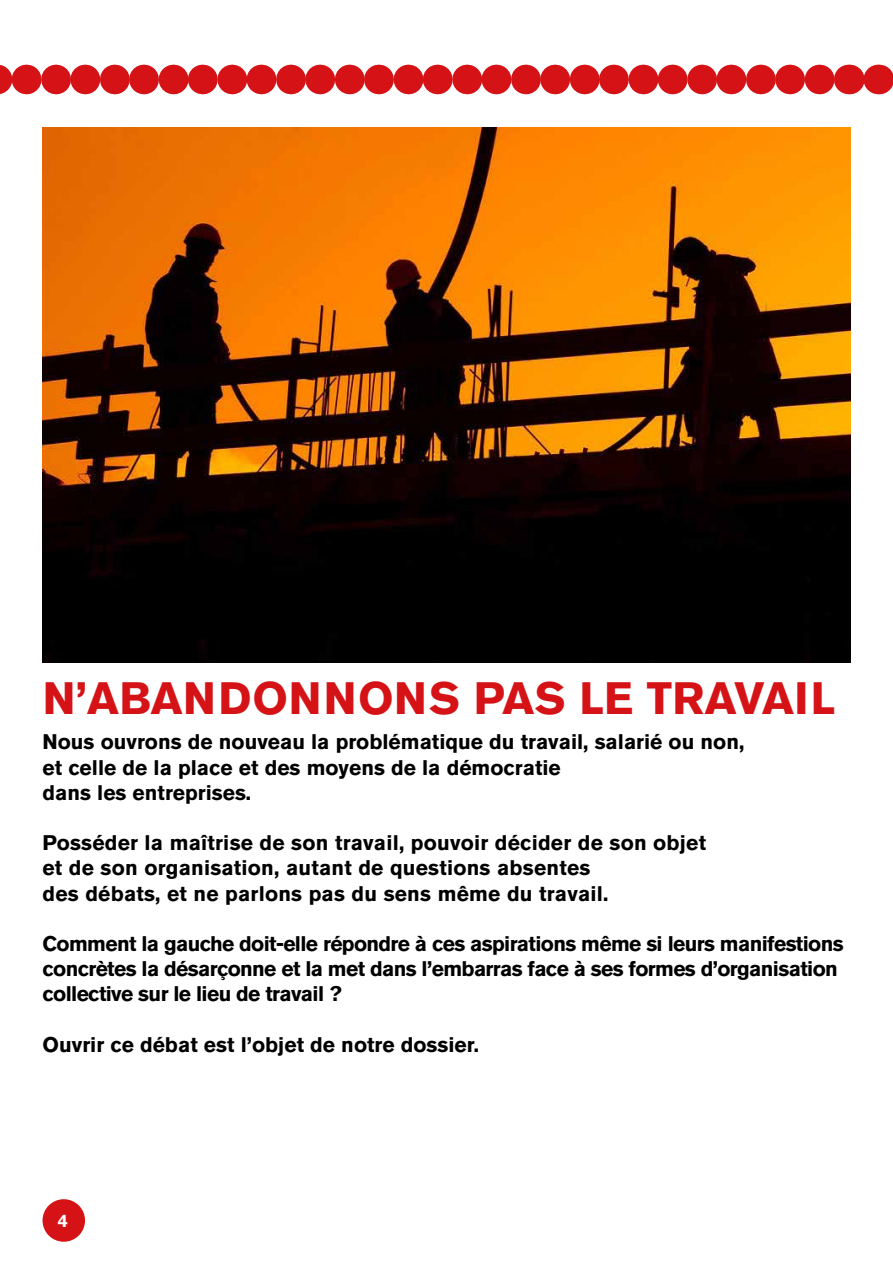
<style>
.page{position:relative;width:893px;height:1263px;background:#fff}
.page>*{position:absolute;margin:0;border:0;box-sizing:border-box;transform-origin:0 0}
.t1{font:700 45px "Akzidenz Grotesk Pro";letter-spacing:.01em;color:#d51317}
.t2{font:700 21px/25.2px "Akzidenz Grotesk Pro";color:#000}
.t3{font:700 21px/25.2px "Akzidenz Grotesk Pro";letter-spacing:-.03em;color:#000}
.t4{font:700 18px "Akzidenz Grotesk Pro";color:#fff}
</style>
<div class="page">
<div style="left:43px;top:1199px;width:42px;height:43px;background:#d51317;border-radius:50%"></div>
<svg style="left:878px;top:65px;width:1px;height:29px"></svg>
<svg style="left:849px;top:65px;width:1px;height:29px"></svg>
<svg style="left:0;top:65px;width:820px;height:29px"></svg>
<img style="left:43px;top:128px;width:807px;height:535px">
<h1 class="t1" style="left:43px;top:669px;width:794px">N’ABANDONNONS PAS LE TRAVAIL</h1>
<p class="t2" style="left:43px;top:729px;width:703px">Nous ouvrons de nouveau la problématique du travail, salarié ou non, et celle de la place et des moyens de la démocratie<br>dans les entreprises.</p>
<p class="t2" style="left:43px;top:830px;width:665px">Posséder la maîtrise de son travail, pouvoir décider de son objet et de son organisation, autant de questions absentes<br>des débats, et ne parlons pas du sens même du travail.</p>
<p class="t3" style="left:43px;top:931px;width:803px">Comment la gauche doit-elle répondre à ces aspirations même si leurs manifestions concrètes la désarçonne et la met dans l’embarras face à ses formes d’organisation collective sur le lieu de travail ?</p>
<p class="t2" style="left:43px;top:1031px;width:438px">Ouvrir ce débat est l’objet de notre dossier.</p>
<p class="t4" style="left:58px;top:1209px;width:12px">4</p>
</div>
